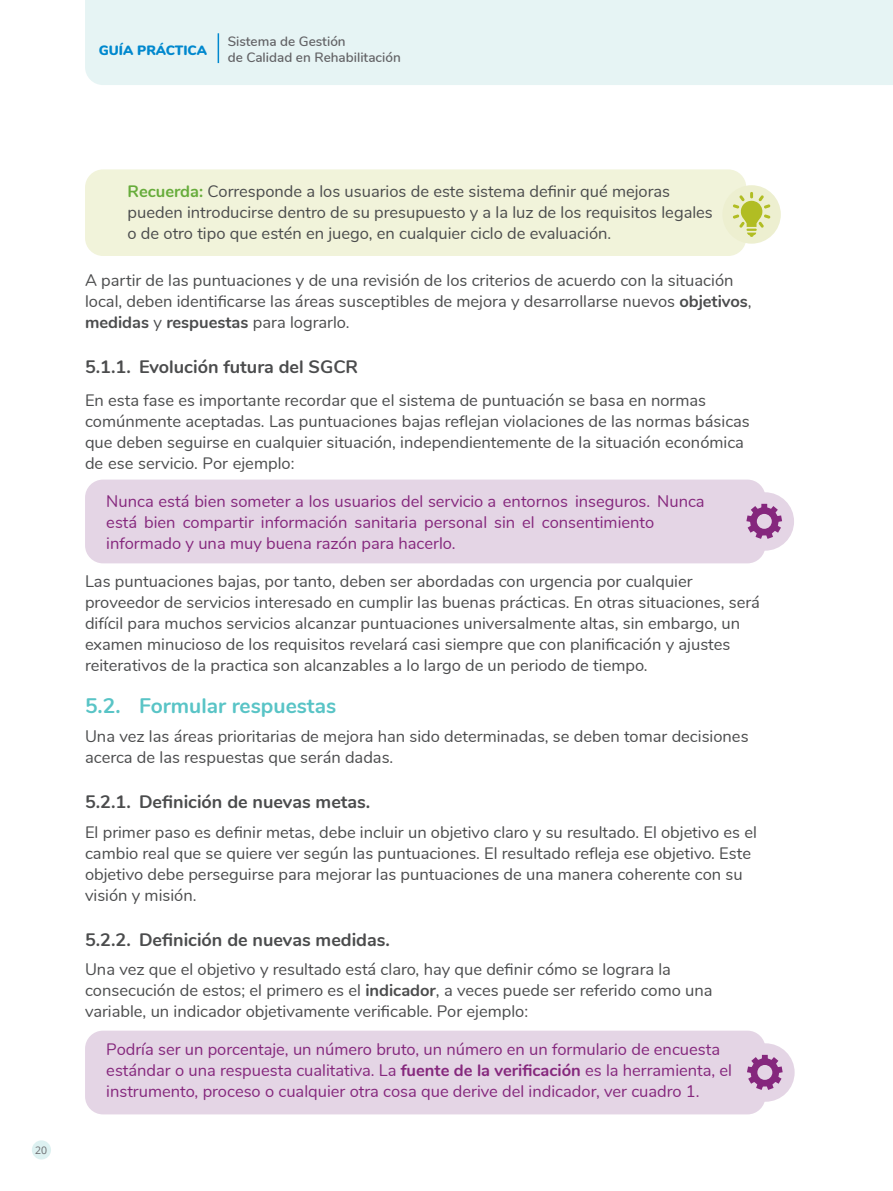
<style>
.page{position:relative;width:893px;height:1191px;background:#fff}
.page>*{position:absolute;margin:0;border:0;box-sizing:border-box;transform-origin:0 0}
.t1{font:700 21px "Nunito";color:#59c4c6}
.t2{font:700 18px "Nunito";color:#4b4c4d}
.t3{font:16.5px/21px "Nunito";color:#4b4c4d}
.t4{font:16.5px/21px "Nunito";color:#85277d}
.t5{font:600 13.5px/16.2px "Nunito";color:#636366}
.t6{font:900 13.5px "Nunito";color:#0088ce}
.t7{font:10.5px "Open Sans";color:#6c6d70}
.s1{font-weight:700;color:#67ac3b}
.s2{font-weight:700}
</style>
<div class="page">
<div style="left:85px;top:0;width:808px;height:85px;background:#e6f4f4"></div>
<hr style="left:218px;top:33px;width:1px;height:30px;background:#0088ce">
<div style="left:32px;top:1140px;width:19px;height:19px;background:#ddf1f1;border-radius:50%"></div>
<div style="left:85px;top:1030px;width:680px;height:84px;background:#e4d5e5;border-radius:18px"></div>
<div style="left:85px;top:479px;width:680px;height:84px;background:#e4d5e5;border-radius:18px"></div>
<div style="left:85px;top:169px;width:661px;height:87px;background:#f1f3da;border-radius:18px"></div>
<div style="left:722px;top:185px;width:59px;height:59px;background:#edefd0;border-radius:50%"></div>
<svg style="left:733px;top:192px;width:37px;height:45px"></svg>
<div style="left:736px;top:492px;width:58px;height:58px;background:#e4d5e5;border-radius:50%"></div>
<svg style="left:746px;top:504px;width:36px;height:35px"></svg>
<div style="left:736px;top:1043px;width:59px;height:58px;background:#e4d5e5;border-radius:50%"></div>
<svg style="left:747px;top:1054px;width:36px;height:36px"></svg>
<p class="t6" style="left:99px;top:40px;width:110px">GUÍA PRÁCTICA</p>
<p class="t5" style="left:228px;top:32px;width:175px">Sistema de Gestión<br>de Calidad en Rehabilitación</p>
<p class="t7" style="left:35px;top:1142px;width:14px">20</p>
<p class="t3" style="left:128px;top:180px;width:587px"><span class="s1">Recuerda:</span> Corresponde a los usuarios de este sistema definir qué mejoras pueden introducirse dentro de su presupuesto y a la luz de los requisitos legales o de otro tipo que estén en juego, en cualquier ciclo de evaluación.</p>
<p class="t3" style="left:85px;top:269px;width:668px">A partir de las puntuaciones y de una revisión de los criterios de acuerdo con la situación local, deben identificarse las áreas susceptibles de mejora y desarrollarse nuevos <span class="s2">objetivos</span>, <span class="s2">medidas</span> y <span class="s2">respuestas</span> para lograrlo.</p>
<p class="t2" style="left:85px;top:353px;width:274px">5.1.1. Evolución futura del SGCR</p>
<p class="t3" style="left:85px;top:389px;width:666px">En esta fase es importante recordar que el sistema de puntuación se basa en normas comúnmente aceptadas. Las puntuaciones bajas reflejan violaciones de las normas básicas que deben seguirse en cualquier situación, independientemente de la situación económica de ese servicio. Por ejemplo:</p>
<p class="t4" style="left:106px;top:490px;width:600px">Nunca está bien someter a los usuarios del servicio a entornos inseguros. Nunca está bien compartir información sanitaria personal sin el consentimiento informado y una muy buena razón para hacerlo.</p>
<p class="t3" style="left:85px;top:570px;width:676px">Las puntuaciones bajas, por tanto, deben ser abordadas con urgencia por cualquier proveedor de servicios interesado en cumplir las buenas prácticas. En otras situaciones, será difícil para muchos servicios alcanzar puntuaciones universalmente altas, sin embargo, un examen minucioso de los requisitos revelará casi siempre que con planificación y ajustes reiterativos de la practica son alcanzables a lo largo de un periodo de tiempo.</p>
<p class="t1" style="left:85px;top:690px;width:253px">5.2. Formular respuestas</p>
<p class="t3" style="left:85px;top:725px;width:665px">Una vez las áreas prioritarias de mejora han sido determinadas, se deben tomar decisiones acerca de las respuestas que serán dadas.</p>
<p class="t2" style="left:85px;top:788px;width:287px">5.2.1. Definición de nuevas metas.</p>
<p class="t3" style="left:85px;top:820px;width:673px">El primer paso es definir metas, debe incluir un objetivo claro y su resultado. El objetivo es el cambio real que se quiere ver según las puntuaciones. El resultado refleja ese objetivo. Este objetivo debe perseguirse para mejorar las puntuaciones de una manera coherente con su visión y misión.</p>
<p class="t2" style="left:85px;top:926px;width:306px">5.2.2. Definición de nuevas medidas.</p>
<p class="t3" style="left:85px;top:958px;width:629px">Una vez que el objetivo y resultado está claro, hay que definir cómo se lograra la consecución de estos; el primero es el <span class="s2">indicador</span>, a veces puede ser referido como una variable, un indicador objetivamente verificable. Por ejemplo:</p>
<p class="t4" style="left:106px;top:1038px;width:627px">Podría ser un porcentaje, un número bruto, un número en un formulario de encuesta estándar o una respuesta cualitativa. La <span class="s2">fuente de la verificación</span> es la herramienta, el instrumento, proceso o cualquier otra cosa que derive del indicador, ver cuadro 1.</p>
</div>
